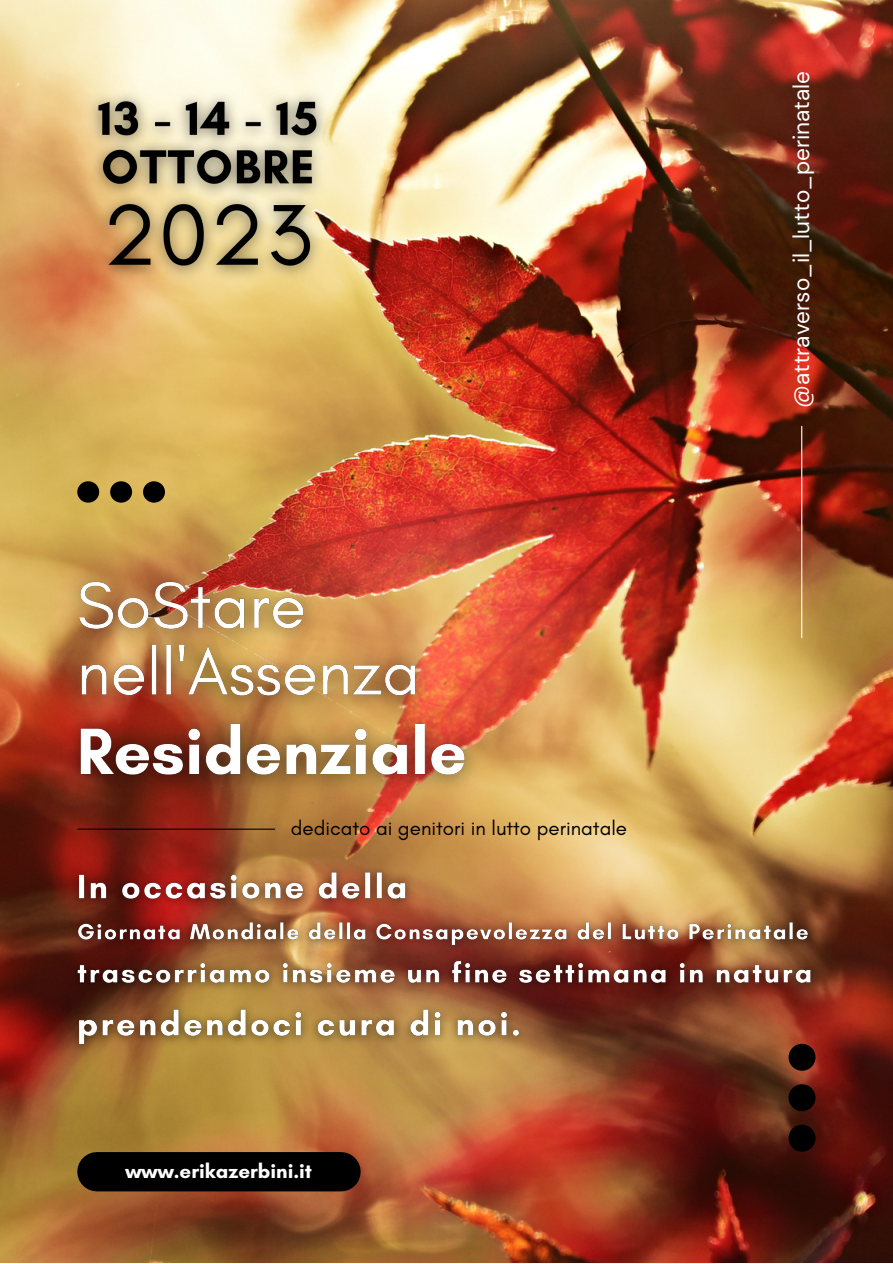
<style>
.page{position:relative;width:893px;height:1264px;background:#fff}
.page>*{position:absolute;margin:0;border:0;box-sizing:border-box;transform-origin:0 0}
.t1{font:22.5px "DM Sans";color:#fff}
.t2{font:20.55px "Glacial Indifference";color:#000}
.t3{font:700 20.55px "Glacial Indifference";color:#fff}
</style>
<div class="page">
<img style="left:0;top:0;width:892px;height:1262px">
<hr style="left:78px;top:828px;width:196px;height:1px;background:#000">
<div style="left:97px;top:1151px;width:244px;height:40px;background:#000"></div>
<svg style="left:77px;top:481px;width:88px;height:21px;background:#594b24"></svg>
<svg style="left:788px;top:1061px;width:27px;height:90px;background:#30120a"></svg>
<hr style="left:801px;top:426px;width:1px;height:211px;background:#fff">
<img style="left:49px;top:539px;width:400px;height:145px">
<img style="left:77px;top:69px;width:262px;height:240px">
<img style="left:49px;top:684px;width:446px;height:138px">
<img style="left:62px;top:852px;width:767px;height:209px">
<p class="t2" style="left:291px;top:815px;width:338px">dedicato ai genitori in lutto perinatale</p>
<p class="t3" style="left:125px;top:1158px;width:188px">www.erikazerbini.it</p>
<p class="t1" style="left:786px;top:408px;width:339px;rotate:-90deg">@attraverso_il_lutto_perinatale</p>
</div>
